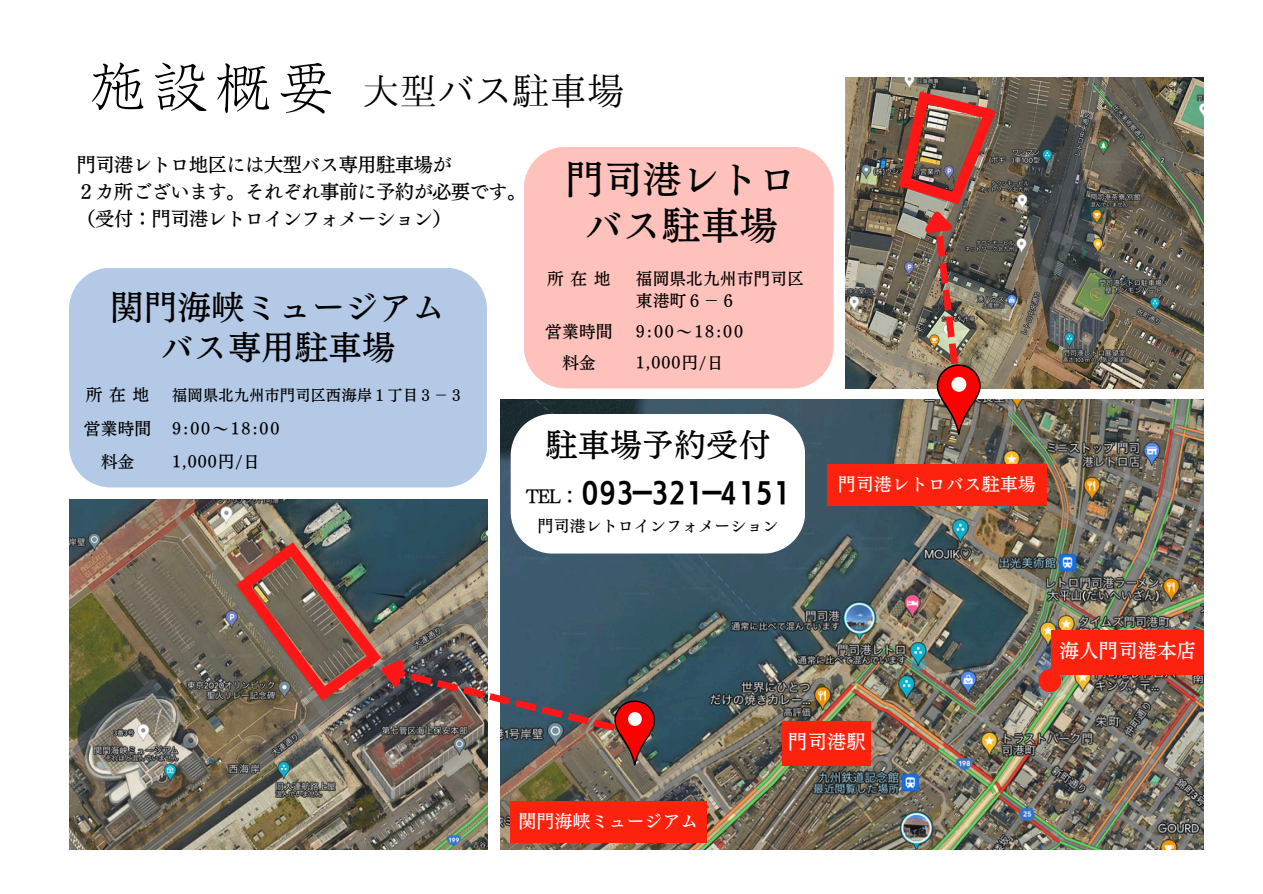
<style>
.page{position:relative;width:1263px;height:894px;background:#fff}
.page>*{position:absolute;margin:0;border:0;box-sizing:border-box;transform-origin:0 0}
.t1{font:57px "Motoya Kyotai Std W2";color:#000}
.t2{font:38.7px/46.2px "Canva Telop Min Pro N D";color:#000;text-align:center}
.t3{font:37.5px "IP Aex Mincho";color:#000}
.t4{font:33.6px/39.2px "Canva Telop Min Pro N D";color:#000;text-align:center}
.t5{font:32.25px "Canva Telop Min Pro N D";color:#000}
.t6{font:27.3px "TEST UD Kakugo C80 B";letter-spacing:-.16em;color:#000}
.t7{font:19.5px/27px "Canva Telop Min Pro N D";letter-spacing:-.04em;color:#000}
.t8{font:19.5px "Canva Telop Min Pro N D";color:#fff}
.t9{font:19.35px "Canva Telop Min Pro N D";color:#000}
.t10{font:18px "Canva Telop Min Pro N D";color:#fff}
.t11{font:16.8px "Canva Telop Min Pro N D";color:#000}
.t12{font:16.05px "Canva Telop Min Pro N D";color:#000}
.t13{font:15.45px "Canva Telop Min Pro N D";color:#000}
</style>
<div class="page">
<img style="left:500px;top:399px;width:703px;height:450px">
<img style="left:845px;top:78px;width:358px;height:310px">
<img style="left:69px;top:499px;width:418px;height:350px">
<img style="left:887px;top:84px;width:117px;height:350px">
<div style="left:782px;top:721px;width:89px;height:44px;background:#fc220d"></div>
<div style="left:1051px;top:630px;width:153px;height:44px;background:#fc220d"></div>
<svg style="left:1038px;top:669px;width:23px;height:22px"></svg>
<div style="left:510px;top:801px;width:197px;height:41px;background:#fc220d"></div>
<div style="left:827px;top:464px;width:219px;height:41px;background:#fc220d"></div>
<div style="left:524px;top:147px;width:309px;height:241px;background:#fec1bb"></div>
<div style="left:69px;top:268px;width:418px;height:219px;background:#b3c9e6"></div>
<img style="left:225px;top:413px;width:580px;height:353px">
<h4 class="t1" style="left:89px;top:59px;width:247px">施設概要</h4>
<h5 class="t3" style="left:362px;top:72px;width:264px">大型バス駐車場</h5>
<h6 class="t7" style="left:77px;top:151px;width:377px">門司港レトロ地区には大型バス専用駐車場が</h6>
<p class="t7" style="left:77px;top:178px;width:451px">２カ所ございます。それぞれ事前に予約が必要です。（受付：門司港レトロインフォメーション）</p>
<p class="t4" style="left:110px;top:288px;width:337px">関門海峡ミュージアムバス専用駐車場</p>
<p class="t11" style="left:86px;top:386px;width:65px">所在地</p>
<p class="t13" style="left:172px;top:387px;width:294px">福岡県北九州市門司区西海岸１丁目３－３</p>
<p class="t11" style="left:84px;top:420px;width:69px">営業時間</p>
<p class="t11" style="left:172px;top:419px;width:109px">9:00～ 18:00</p>
<p class="t11" style="left:101px;top:453px;width:35px">料金</p>
<p class="t11" style="left:172px;top:453px;width:82px">1,000円/日</p>
<p class="t2" style="left:565px;top:156px;width:233px">門司港レトロバス駐車場</p>
<p class="t11" style="left:547px;top:270px;width:65px">所在地</p>
<p class="t11" style="left:636px;top:270px;width:169px">福岡県北九州市門司区</p>
<p class="t11" style="left:636px;top:292px;width:102px">東港町６－６</p>
<h4 class="t11" style="left:545px;top:323px;width:69px">営業時間</h4>
<p class="t11" style="left:636px;top:323px;width:109px">9:00～ 18:00</p>
<p class="t11" style="left:562px;top:354px;width:35px">料金</p>
<p class="t11" style="left:636px;top:353px;width:82px">1,000円/日</p>
<p class="t5" style="left:545px;top:428px;width:227px">駐車場予約受付</p>
<p class="t9" style="left:526px;top:487px;width:55px">TEL：</p>
<p class="t6" style="left:579px;top:479px;width:215px">０９３ー３２１ー４１５１</p>
<p class="t12" style="left:537px;top:517px;width:243px">門司港レトロインフォメーション</p>
<p class="t10" style="left:838px;top:475px;width:200px">門司港レトロバス駐車場</p>
<p class="t10" style="left:518px;top:812px;width:182px">関門海峡ミュージアム</p>
<h2 class="t8" style="left:788px;top:732px;width:79px">門司港駅</h2>
<p class="t8" style="left:1059px;top:641px;width:138px">海人門司港本店</p>
</div>
